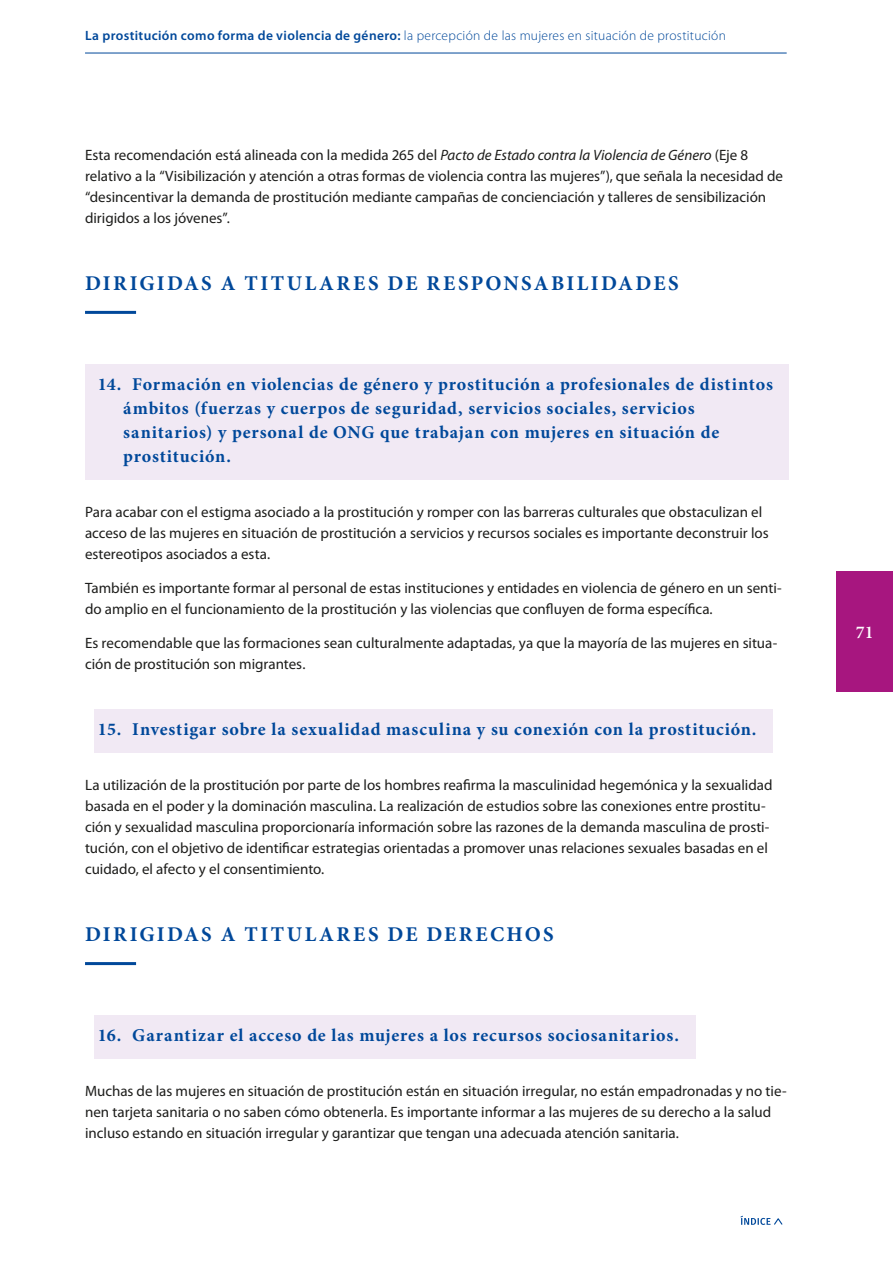
<style>
.page{position:relative;width:893px;height:1263px;background:#fff}
.page>*{position:absolute;margin:0;border:0;box-sizing:border-box;transform-origin:0 0}
.t1{font:700 21px "Minion Pro";letter-spacing:.11em;color:#00489a}
.t2{font:700 18px/24px "Minion Pro";letter-spacing:.045em;color:#00489a}
.t3{font:600 18px "Minion Pro";color:#fff}
.t4{font:15px/21px "Myriad Pro";color:#1d1d1b}
.t5{font:300 13.5px "Myriad Pro";letter-spacing:.02em;color:#00489a}
.s1{font-weight:600}
.s2{font-style:italic}
</style>
<div class="page">
<hr style="left:85px;top:53px;width:702px;height:1px;background:#00489a">
<svg style="left:740px;top:1216px;width:43px;height:9px"></svg>
<div style="left:836px;top:571px;width:57px;height:121px;background:#a7167f"></div>
<hr style="left:85px;top:311px;width:51px;height:3px;background:#00489a">
<div style="left:85px;top:364px;width:704px;height:116px;background:#f1e9f4"></div>
<div style="left:94px;top:709px;width:678px;height:44px;background:#f1e9f4"></div>
<hr style="left:85px;top:962px;width:51px;height:3px;background:#00489a">
<div style="left:94px;top:1015px;width:601px;height:44px;background:#f1e9f4"></div>
<p class="t5" style="left:85px;top:28px;width:642px"><span class="s1">La prostitución como forma de violencia de género:</span> la percepción de las mujeres en situación de prostitución</p>
<p class="t4" style="left:85px;top:145px;width:699px">Esta recomendación está alineada con la medida 265 del <span class="s2">Pacto de Estado contra la Violencia de Género</span> (Eje 8 relativo a la “Visibilización y atención a otras formas de violencia contra las mujeres”), que señala la necesidad de “desincentivar la demanda de prostitución mediante campañas de concienciación y talleres de sensibilización dirigidos a los jóvenes”.</p>
<h1 class="t1" style="left:85px;top:270px;width:595px">DIRIGIDAS A TITULARES DE RESPONSABILIDADES</h1>
<p class="t2" style="left:123px;top:373px;width:651px;text-indent:-26px">14. Formación en violencias de género y prostitución a profesionales de distintos ámbitos (fuerzas y cuerpos de seguridad, servicios sociales, servicios sanitarios) y personal de ONG que trabajan con mujeres en situación de prostitución.</p>
<p class="t4" style="left:85px;top:502px;width:685px">Para acabar con el estigma asociado a la prostitución y romper con las barreras culturales que obstaculizan el acceso de las mujeres en situación de prostitución a servicios y recursos sociales es importante deconstruir los estereotipos asociados a esta.</p>
<p class="t4" style="left:85px;top:578px;width:698px">También es importante formar al personal de estas instituciones y entidades en violencia de género en un senti&shy;do amplio en el funcionamiento de la prostitución y las violencias que confluyen de forma específica.</p>
<p class="t4" style="left:85px;top:632px;width:694px">Es recomendable que las formaciones sean culturalmente adaptadas, ya que la mayoría de las mujeres en situa&shy;ción de prostitución son migrantes.</p>
<p class="t2" style="left:98px;top:718px;width:660px">15. Investigar sobre la sexualidad masculina y su conexión con la prostitución.</p>
<p class="t4" style="left:85px;top:775px;width:689px">La utilización de la prostitución por parte de los hombres reafirma la masculinidad hegemónica y la sexualidad basada en el poder y la dominación masculina. La realización de estudios sobre las conexiones entre prostitu&shy;ción y sexualidad masculina proporcionaría información sobre las razones de la demanda masculina de prosti&shy;tución, con el objetivo de identificar estrategias orientadas a promover unas relaciones sexuales basadas en el cuidado, el afecto y el consentimiento.</p>
<h1 class="t1" style="left:85px;top:921px;width:470px">DIRIGIDAS A TITULARES DE DERECHOS</h1>
<p class="t2" style="left:98px;top:1024px;width:583px">16. Garantizar el acceso de las mujeres a los recursos sociosanitarios.</p>
<p class="t4" style="left:85px;top:1081px;width:703px">Muchas de las mujeres en situación de prostitución están en situación irregular, no están empadronadas y no tie&shy;nen tarjeta sanitaria o no saben cómo obtenerla. Es importante informar a las mujeres de su derecho a la salud incluso estando en situación irregular y garantizar que tengan una adecuada atención sanitaria.</p>
<p class="t3" style="left:856px;top:621px;width:19px">71</p>
</div>
